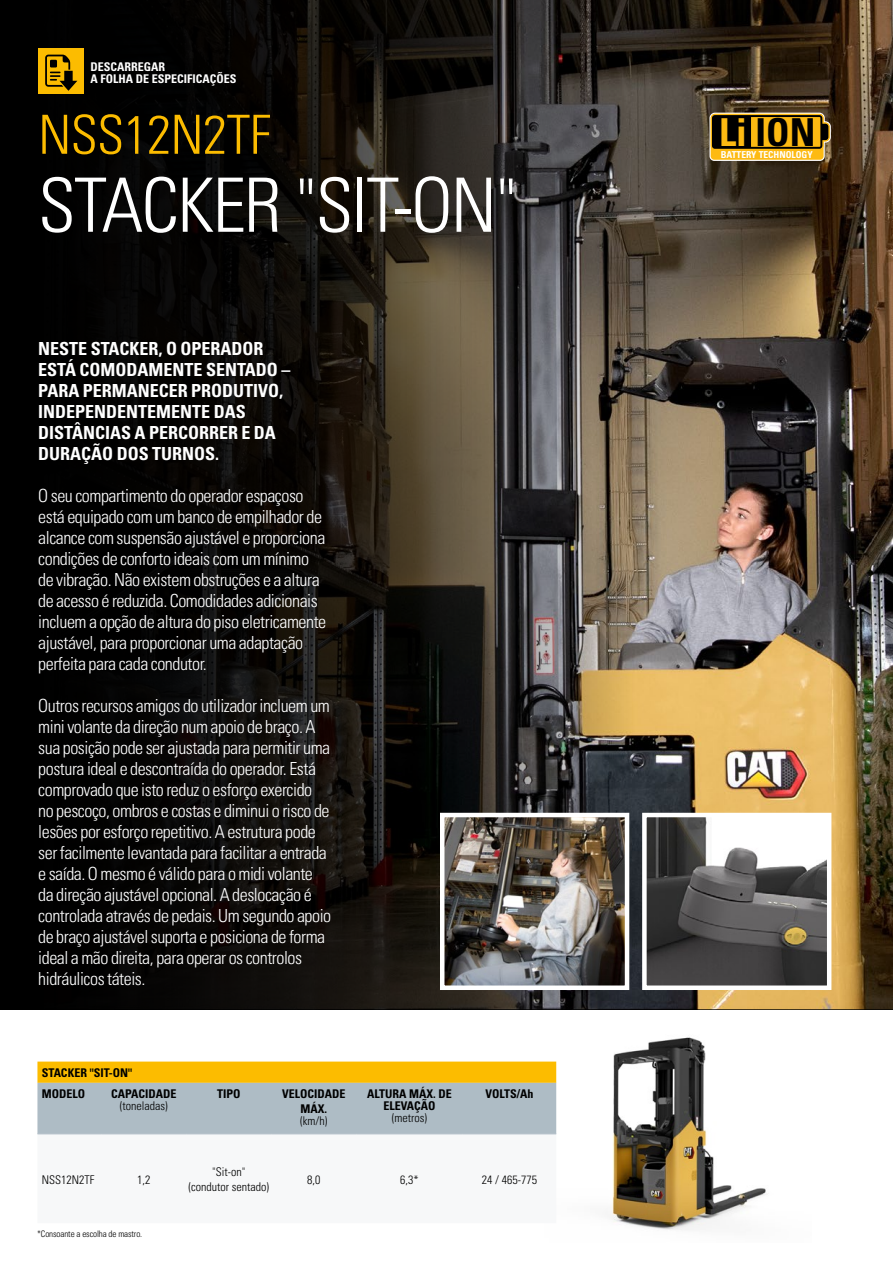
<style>
.page{position:relative;width:893px;height:1263px;background:#fff}
.page>*{position:absolute;margin:0;border:0;box-sizing:border-box;transform-origin:0 0}
.t1{font:75px "Univers LTCYR 47 Light Cond";letter-spacing:-.025em;color:#fff}
.t2{font:54px "Univers LTCYR 47 Light Cond";letter-spacing:-.01em;color:#fcbc00}
.t3{font:700 condensed 38.55px "Univers";color:#000}
.t4{font:18px/21px "Univers LTCYR 47 Light Cond";letter-spacing:-.025em;color:#fff}
.t5{font:18px/21px "Univers LTCYR 67 Bold Cond";color:#fff}
.t6{font:12px/15px "Univers LTCYR 47 Light Cond";color:#000;text-align:center}
.t7{font:12px/21.5px "Univers LTCYR 67 Bold Cond";color:#000;text-align:center}
.t8{font:12px/12px "Univers LTCYR 67 Bold Cond";color:#fff}
.t9{font:700 condensed 9.6px "Univers";color:#fff}
.t10{font:9px "Univers LTCYR 47 Light Cond";letter-spacing:-.01em;color:#000}
.s1{color:#fdba12}
</style>
<div class="page">
<img style="left:0;top:0;width:893px;height:1009px">
<img style="left:556px;top:1037px;width:210px;height:193px">
<svg style="left:709px;top:113px;width:122px;height:48px;background:#ab821a"></svg>
<img style="left:445px;top:818px;width:179px;height:167px">
<div style="left:440px;top:813px;width:189px;height:177px;border:4px solid #fff"></div>
<img style="left:647px;top:818px;width:179px;height:167px">
<div style="left:642px;top:813px;width:189px;height:177px;border:4px solid #fff"></div>
<svg style="left:37px;top:1061px;width:519px;height:72px;background:#c5bc8c"></svg>
<svg style="left:37px;top:1134px;width:519px;height:1px"></svg>
<hr style="left:37px;top:1133px;width:64px;height:1px;background:#aebcc5">
<hr style="left:101px;top:1133px;width:85px;height:1px;background:#aebcc5">
<hr style="left:186px;top:1133px;width:85px;height:1px;background:#aebcc5">
<hr style="left:271px;top:1133px;width:85px;height:1px;background:#aebcc5">
<hr style="left:356px;top:1133px;width:107px;height:1px;background:#aebcc5">
<hr style="left:463px;top:1133px;width:93px;height:1px;background:#aebcc5">
<div style="left:38px;top:49px;width:45px;height:45px;background:#fcbc00"></div>
<svg style="left:45px;top:55px;width:32px;height:36px"></svg>
<p class="t8" style="left:90px;top:60px;width:148px">DESCARREGAR<br>A FOLHA DE ESPECIFICAÇÕES</p>
<h2 class="t2" style="left:38px;top:98px;width:234px">NSS12N2TF</h2>
<h3 class="t3" style="left:719px;top:108px;width:98px"><span class="s1">Li</span> ION</h3>
<p class="t9" style="left:721px;top:148px;width:94px">BATTERY TECHNOLOGY</p>
<h1 class="t1" style="left:38px;top:154px;width:481px">STACKER "SIT-ON"</h1>
<p class="t5" style="left:38px;top:337px;width:254px">NESTE STACKER, O OPERADOR<br>ESTÁ COMODAMENTE SENTADO –<br>PARA PERMANECER PRODUTIVO,<br>INDEPENDENTEMENTE DAS<br>DISTÂNCIAS A PERCORRER E DA<br>DURAÇÃO DOS TURNOS.</p>
<p class="t4" style="left:38px;top:484px;width:289px">O seu compartimento do operador espaçoso está equipado com um banco de empilhador de alcance com suspensão ajustável e proporciona condições de conforto ideais com um mínimo de vibração. Não existem obstruções e a altura de acesso é reduzida. Comodidades adicionais incluem a opção de altura do piso eletricamente ajustável, para proporcionar uma adaptação perfeita para cada condutor.</p>
<p class="t4" style="left:38px;top:694px;width:294px">Outros recursos amigos do utilizador incluem um mini volante da direção num apoio de braço. A sua posição pode ser ajustada para permitir uma postura ideal e descontraída do operador. Está comprovado que isto reduz o esforço exercido no pescoço, ombros e costas e diminui o risco de lesões por esforço repetitivo. A estrutura pode ser facilmente levantada para facilitar a entrada e saída. O mesmo é válido para o midi volante da direção ajustável opcional. A deslocação é controlada através de pedais. Um segundo apoio de braço ajustável suporta e posiciona de forma ideal a mão direita, para operar os controlos hidráulicos táteis.</p>
<p class="t7" style="left:42px;top:1062px;width:92px;text-align:left">STACKER "SIT-ON"<br>MODELO</p>
<p class="t7" style="left:111px;top:1083px;width:67px">CAPACIDADE</p>
<p class="t6" style="left:120px;top:1098px;width:49px">(toneladas)</p>
<p class="t7" style="left:217px;top:1083px;width:25px">TIPO</p>
<p class="t7" style="left:282px;top:1087px;width:65px;line-height:14.4px">VELOCIDADE<br>MÁX.</p>
<p class="t6" style="left:300px;top:1112px;width:29px">(km/h)</p>
<p class="t7" style="left:367px;top:1088px;width:86px;line-height:12px">ALTURA MÁX. DE<br>ELEVAÇÃO</p>
<p class="t6" style="left:392px;top:1110px;width:37px">(metros)</p>
<p class="t7" style="left:485px;top:1083px;width:49px">VOLTS/Ah</p>
<p class="t6" style="left:42px;top:1171px;width:54px">NSS12N2TF</p>
<p class="t6" style="left:137px;top:1171px;width:15px">1,2</p>
<p class="t6" style="left:189px;top:1163px;width:82px">"Sit-on"<br>(condutor sentado)</p>
<p class="t6" style="left:307px;top:1171px;width:15px">8,0</p>
<p class="t6" style="left:400px;top:1171px;width:20px">6,3*</p>
<p class="t6" style="left:482px;top:1171px;width:57px">24 / 465-775</p>
<p class="t10" style="left:37px;top:1227px;width:107px">*Consoante a escolha de mastro.</p>
</div>
